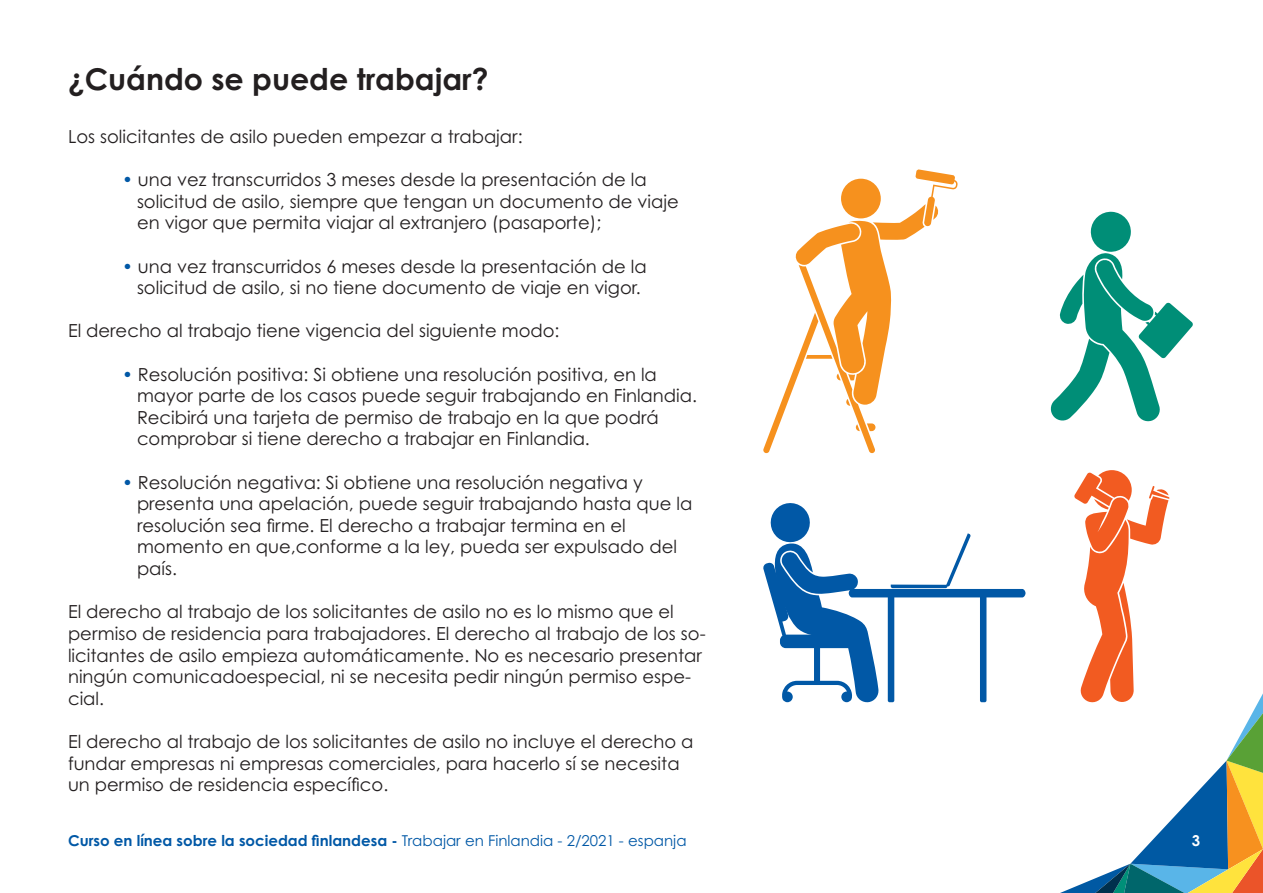
<style>
.page{position:relative;width:1263px;height:893px;background:#fff}
.page>*{position:absolute;margin:0;border:0;box-sizing:border-box;transform-origin:0 0}
.t1{font:700 30px "Century Gothic Pro";color:#231f20}
.t2{font:18px/21.6px "Century Gothic Pro";color:#231f20}
.t3{font:700 15px "Century Gothic Pro";color:#0158a6}
.t4{font:700 15px "Century Gothic Pro";color:#fff}
.s1{color:#0158a6}
.s2{font-weight:400}
</style>
<div class="page">
<svg style="left:1050px;top:211px;width:143px;height:211px"></svg>
<svg style="left:763px;top:169px;width:195px;height:284px"></svg>
<svg style="left:763px;top:470px;width:500px;height:423px"></svg>
<p class="t1" style="left:68px;top:60px;width:422px">¿Cuándo se puede trabajar?</p>
<p class="t2" style="left:68px;top:126px;width:456px">Los solicitantes de asilo pueden empezar a trabajar:</p>
<p class="t2" style="left:137px;top:169px;width:543px;text-indent:-15px"><span class="s1">•</span> una vez transcurridos 3 meses desde la presentación de la solicitud de asilo, siempre que tengan un documento de viaje en vigor que permita viajar al extranjero (pasaporte);</p>
<p class="t2" style="left:122px;top:255px;width:526px;text-align:center"><span class="s1">•</span> una vez transcurridos 6 meses desde la presentación de la solicitud de asilo, si no tiene documento de viaje en vigor.</p>
<p class="t2" style="left:68px;top:320px;width:493px">El derecho al trabajo tiene vigencia del siguiente modo:</p>
<p class="t2" style="left:137px;top:363px;width:562px;text-indent:-15px"><span class="s1">•</span> Resolución positiva: Si obtiene una resolución positiva, en la mayor parte de los casos puede seguir trabajando en Finlandia.<br>Recibirá una tarjeta de permiso de trabajo en la que podrá comprobar si tiene derecho a trabajar en Finlandia.</p>
<p class="t2" style="left:137px;top:471px;width:557px;text-indent:-15px"><span class="s1">•</span> Resolución negativa: Si obtiene una resolución negativa y presenta una apelación, puede seguir trabajando hasta que la resolución sea firme. El derecho a trabajar termina en el momento en que,conforme a la ley, pueda ser expulsado del país.</p>
<p class="t2" style="left:68px;top:601px;width:639px">El derecho al trabajo de los solicitantes de asilo no es lo mismo que el permiso de residencia para trabajadores. El derecho al trabajo de los so&shy;licitantes de asilo empieza automáticamente. No es necesario presentar ningún comunicadoespecial, ni se necesita pedir ningún permiso espe&shy;cial.</p>
<p class="t2" style="left:68px;top:730px;width:627px">El derecho al trabajo de los solicitantes de asilo no incluye el derecho a fundar empresas ni empresas comerciales, para hacerlo sí se necesita un permiso de residencia específico.</p>
<p class="t3" style="left:68px;top:831px;width:620px">Curso en línea sobre la sociedad finlandesa - <span class="s2">Trabajar en Finlandia - 2/2021 - espanja</span></p>
<p class="t4" style="left:1192px;top:831px;width:10px">3</p>
</div>
